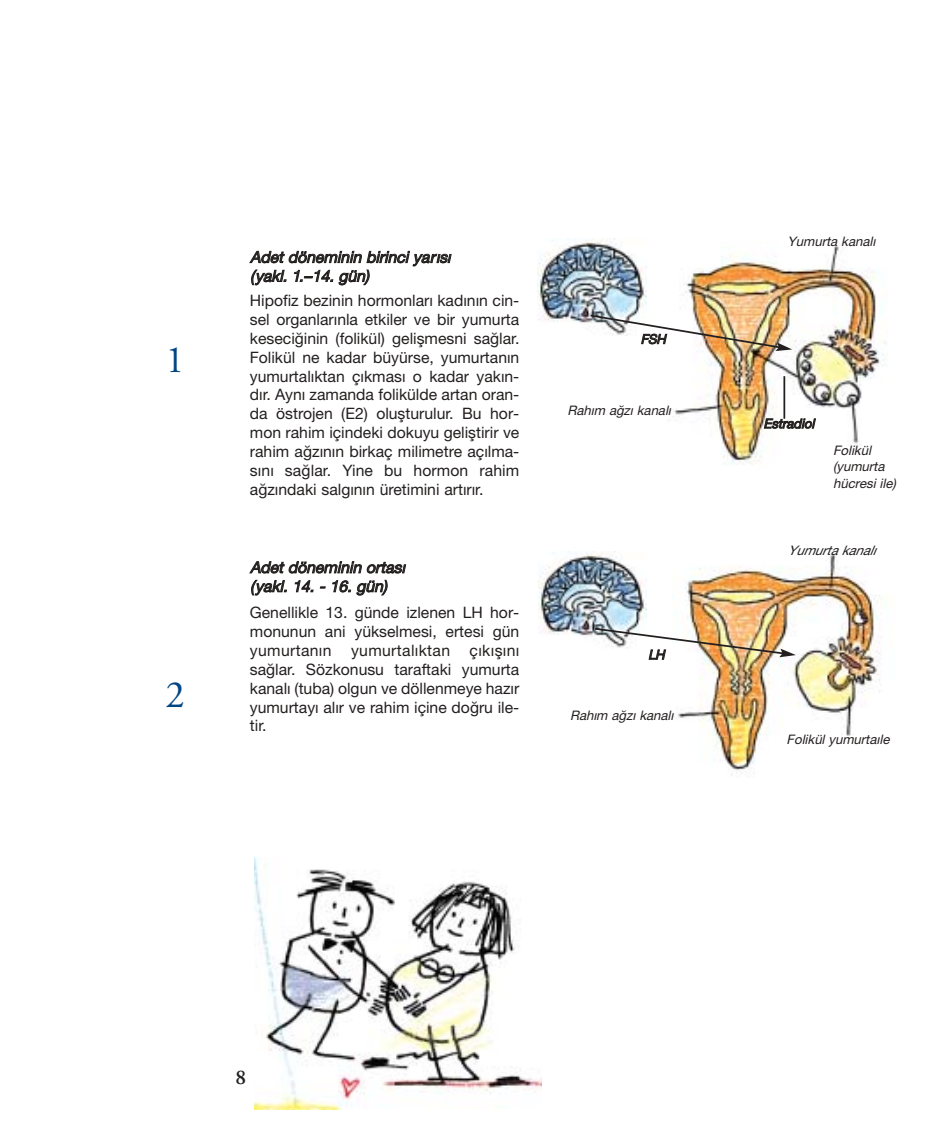
<style>
.page{position:relative;width:942px;height:1140px;background:#fff}
.page>*{position:absolute;margin:0;border:0;box-sizing:border-box;transform-origin:0 0}
.t1{font:38.5px "Adobe Garamond";color:#004684}
.t2{font:600 21px "Adobe Garamond";color:#231f1f}
.t3{font:15.75px/18.9px "Helvi Tuerk Roman";color:#231f1f;text-align:justify}
.t4{font:italic 15.75px/18.9px "Helvi Tuerk";color:#231f1f}
.t5{font:italic 13.12px "Helvi Tuerk";color:#231f1f}
.t6{font:italic 13.12px/16.3px "Helvi Tuerk Roman";color:#231f1f}
.s1{font-family:"Helvi Tuerk"}
</style>
<div class="page">
<img style="left:537px;top:239px;width:109px;height:83px">
<img style="left:538px;top:551px;width:108px;height:84px">
<img style="left:667px;top:242px;width:220px;height:223px">
<img style="left:677px;top:552px;width:213px;height:223px">
<hr style="left:783px;top:376px;width:2px;height:42px;background:#231f1f">
<img style="left:255px;top:857px;width:286px;height:252px">
<svg style="left:255px;top:1047px;width:33px;height:44px"></svg>
<img style="left:578px;top:313px;width:214px;height:54px">
<img style="left:575px;top:626px;width:221px;height:50px">
<h1 class="t1" style="left:165px;top:344px;width:21px">1</h1>
<h1 class="t1" style="left:165px;top:679px;width:21px">2</h1>
<p class="t4" style="left:250px;top:249px;width:202px">Adet döneminin birinci yar⁄s⁄ (yakl. 1.–14. gün)</p>
<p class="t3" style="left:250px;top:292px;width:271px">Hipofiz bezinin hormonlar⁄ kad⁄n⁄n cin&shy;sel organlar⁄nla etkiler ve bir yumurta keseci©inin (folikül) geli‚mesni sa©lar.<br>Folikül ne kadar büyürse, yumurtan⁄n yumurtal⁄ktan ç⁄kmas⁄ o kadar yak⁄n&shy;d⁄r. Ayn⁄ zamanda folikülde artan oran&shy;da östrojen (E2) olu‚turulur. Bu hor&shy;mon rahim içindeki dokuyu geli‚tirir ve rahim a©z⁄n⁄n birkaç milimetre aç⁄lma&shy;s⁄n⁄ sa©lar. Yine bu hormon rahim a©z⁄ndaki salg⁄n⁄n üretimini art⁄r⁄r.</p>
<p class="t4" style="left:250px;top:559px;width:156px">Adet döneminin ortas⁄ (yakl. 14. - 16. gün)</p>
<p class="t3" style="left:250px;top:604px;width:271px">Genellikle 13. günde izlenen LH hor&shy;monunun ani yükselmesi, ertesi gün yumurtan⁄n yumurtal⁄ktan ç⁄k⁄‚⁄n⁄ sa©lar. Sözkonusu taraftaki yumurta kanal⁄ (tuba) olgun ve döllenmeye haz⁄r yumurtay⁄ al⁄r ve rahim içine do©ru ile&shy;tir.</p>
<p class="t5" style="left:640px;top:334px;width:27px">FSH</p>
<p class="t6" style="left:567px;top:403px;width:107px">Rah⁄m a©z⁄ kanal⁄</p>
<p class="t5" style="left:648px;top:650px;width:18px">LH</p>
<p class="t5" style="left:570px;top:710px;width:105px">Rah⁄m a©z⁄ kanal⁄</p>
<p class="t6" style="left:787px;top:234px;width:89px">Yumurta<span class="s1">kanal⁄</span></p>
<p class="t5" style="left:763px;top:419px;width:52px">Estradiol</p>
<p class="t6" style="left:833px;top:443px;width:64px">Folikül (yumurta hücresi ile)</p>
<p class="t5" style="left:787px;top:545px;width:89px">Yumurta kanal⁄</p>
<p class="t5" style="left:786px;top:734px;width:104px">Folikül yumurta⁄le</p>
<h2 class="t2" style="left:235px;top:1068px;width:12px">8</h2>
</div>
